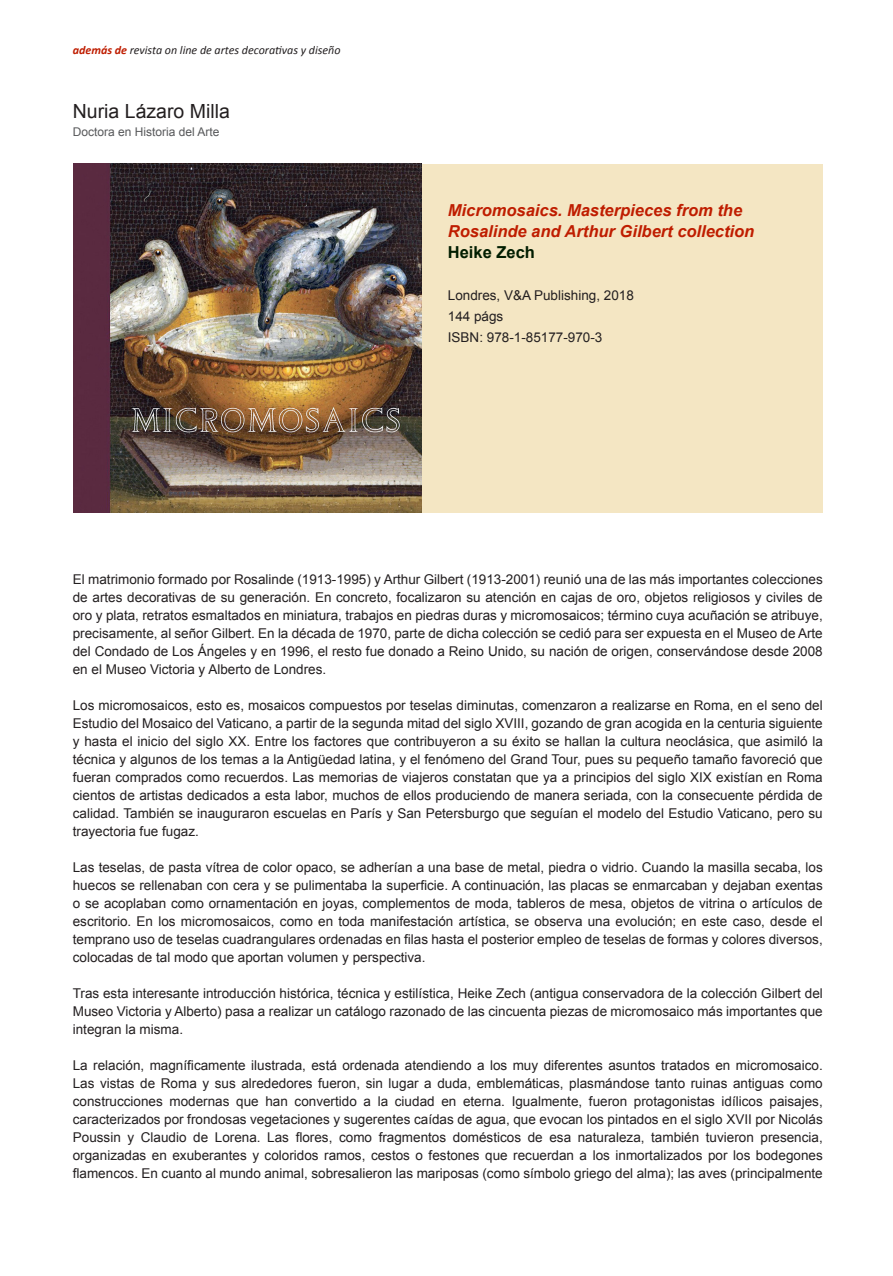
<style>
.page{position:relative;width:893px;height:1276px;background:#fff}
.page>*{position:absolute;margin:0;border:0;box-sizing:border-box;transform-origin:0 0}
.PARRAFOS{font:19.5px "Arial";color:#231f20}
.t1{font:italic 700 16.5px "Arial";color:#bf1d00}
.t2{font:700 16.5px "Arial";color:#001d00}
.PARRAFOS-2{font:13.5px/18px "Arial";color:#231f20;text-align:justify}
.t3{font:italic 12px "Calibri";color:#231f20}
.PARRAFOS-3{font:12px "Arial";color:#57585a}
.s1{font-weight:700;color:#bf1d00}
</style>
<div class="page">
<div style="left:73px;top:164px;width:750px;height:348px;background:#f4e6c3"></div>
<img style="left:73px;top:164px;width:348px;height:348px">
<p class="t3" style="left:73px;top:42px;width:269px"><span class="s1">además de</span> revista on line de artes decorativas y diseño</p>
<p class="PARRAFOS" style="left:73px;top:99px;width:159px">Nuria Lázaro Milla</p>
<p class="PARRAFOS-3" style="left:73px;top:124px;width:148px">Doctora en Historia del Arte</p>
<p class="t1" style="left:448px;top:199px;width:296px">Micromosaics. Masterpieces from the</p>
<p class="t1" style="left:448px;top:220px;width:308px">Rosalinde and Arthur Gilbert collection</p>
<p class="t2" style="left:448px;top:241px;width:89px">Heike Zech</p>
<p class="PARRAFOS-2" style="left:448px;top:287px;width:188px">Londres, V&amp;A Publishing, 2018</p>
<p class="PARRAFOS-2" style="left:448px;top:308px;width:57px">144 págs</p>
<p class="PARRAFOS-2" style="left:448px;top:329px;width:156px">ISBN: 978-1-85177-970-3</p>
<p class="PARRAFOS-2" style="left:73px;top:570px;width:751px">El matrimonio formado por Rosalinde (1913-1995) y Arthur Gilbert (1913-2001) reunió una de las más importantes colecciones de artes decorativas de su generación. En concreto, focalizaron su atención en cajas de oro, objetos religiosos y civiles de oro y plata, retratos esmaltados en miniatura, trabajos en piedras duras y micromosaicos; término cuya acuñación se atribuye, precisamente, al señor Gilbert. En la década de 1970, parte de dicha colección se cedió para ser expuesta en el Museo de Arte del Condado de Los Ángeles y en 1996, el resto fue donado a Reino Unido, su nación de origen, conservándose desde 2008 en el Museo Victoria y Alberto de Londres.</p>
<p class="PARRAFOS-2" style="left:73px;top:696px;width:751px">Los micromosaicos, esto es, mosaicos compuestos por teselas diminutas, comenzaron a realizarse en Roma, en el seno del Estudio del Mosaico del Vaticano, a partir de la segunda mitad del siglo XVIII, gozando de gran acogida en la centuria siguiente y hasta el inicio del siglo XX. Entre los factores que contribuyeron a su éxito se hallan la cultura neoclásica, que asimiló la técnica y algunos de los temas a la Antigüedad latina, y el fenómeno del Grand Tour, pues su pequeño tamaño favoreció que fueran comprados como recuerdos. Las memorias de viajeros constatan que ya a principios del siglo XIX existían en Roma cientos de artistas dedicados a esta labor, muchos de ellos produciendo de manera seriada, con la consecuente pérdida de calidad. También se inauguraron escuelas en París y San Petersburgo que seguían el modelo del Estudio Vaticano, pero su trayectoria fue fugaz.</p>
<p class="PARRAFOS-2" style="left:73px;top:858px;width:751px">Las teselas, de pasta vítrea de color opaco, se adherían a una base de metal, piedra o vidrio. Cuando la masilla secaba, los huecos se rellenaban con cera y se pulimentaba la superficie. A continuación, las placas se enmarcaban y dejaban exentas o se acoplaban como ornamentación en joyas, complementos de moda, tableros de mesa, objetos de vitrina o artículos de escritorio. En los micromosaicos, como en toda manifestación artística, se observa una evolución; en este caso, desde el temprano uso de teselas cuadrangulares ordenadas en filas hasta el posterior empleo de teselas de formas y colores diversos, colocadas de tal modo que aportan volumen y perspectiva.</p>
<p class="PARRAFOS-2" style="left:73px;top:984px;width:751px">Tras esta interesante introducción histórica, técnica y estilística, Heike Zech (antigua conservadora de la colección Gilbert del Museo Victoria y Alberto) pasa a realizar un catálogo razonado de las cincuenta piezas de micromosaico más importantes que integran la misma.</p>
<p class="PARRAFOS-2" style="left:73px;top:1056px;width:751px">La relación, magníficamente ilustrada, está ordenada atendiendo a los muy diferentes asuntos tratados en micromosaico.<br>Las vistas de Roma y sus alrededores fueron, sin lugar a duda, emblemáticas, plasmándose tanto ruinas antiguas como construcciones modernas que han convertido a la ciudad en eterna. Igualmente, fueron protagonistas idílicos paisajes, caracterizados por frondosas vegetaciones y sugerentes caídas de agua, que evocan los pintados en el siglo XVII por Nicolás Poussin y Claudio de Lorena. Las flores, como fragmentos domésticos de esa naturaleza, también tuvieron presencia, organizadas en exuberantes y coloridos ramos, cestos o festones que recuerdan a los inmortalizados por los bodegones flamencos. En cuanto al mundo animal, sobresalieron las mariposas (como símbolo griego del alma); las aves (principalmente</p>
</div>
